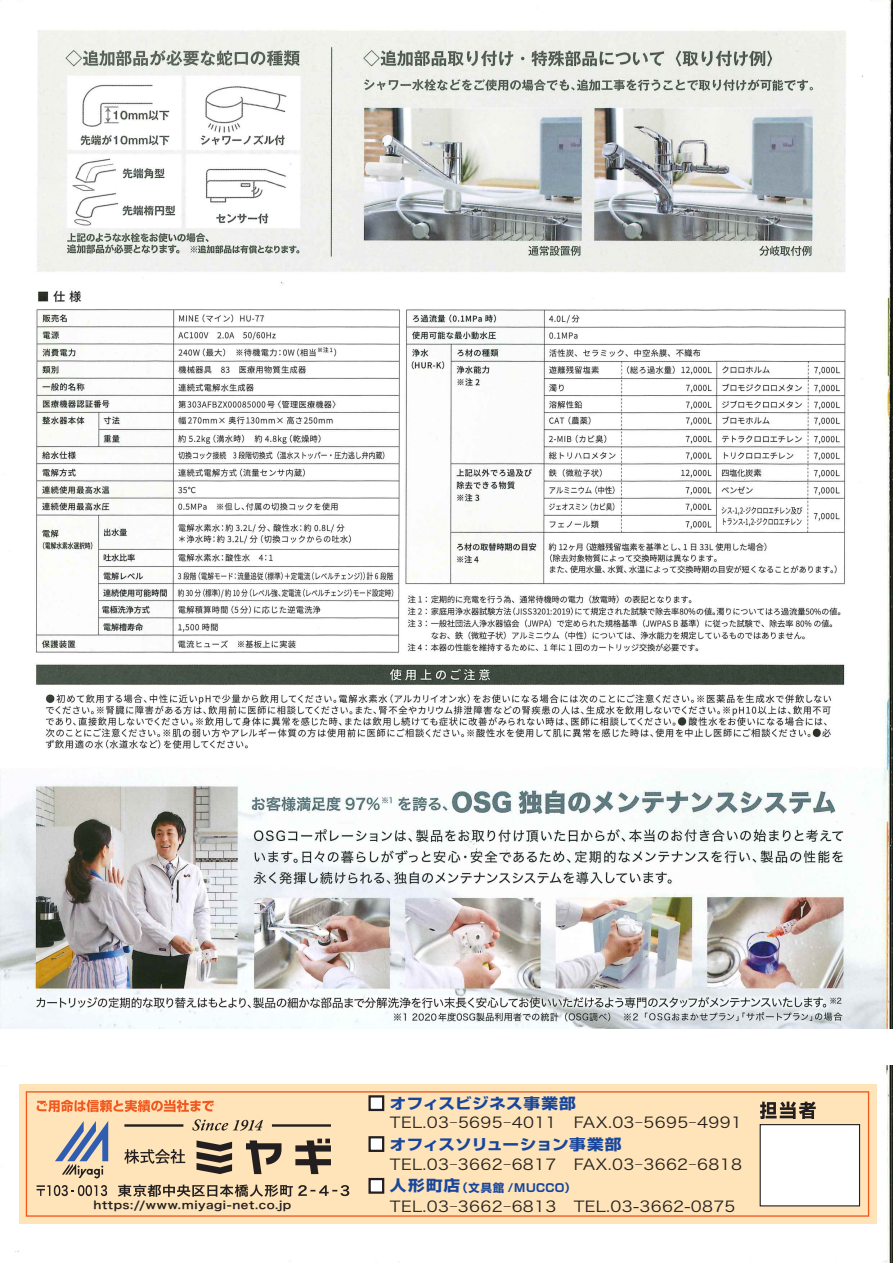
<style>
.page{position:relative;width:893px;height:1263px;background:#fff}
.page>*{position:absolute;margin:0;border:0;box-sizing:border-box;transform-origin:0 0}
.t1{font:14.85px "Hira Kaku Pro N W3";letter-spacing:.02em;color:#231f20;scale:1.12 1}
.t2{font:700 14.85px "Shin Go Pro";letter-spacing:-.015em;color:#18469d;scale:1.12 1}
.t3{font:700 14.85px "Shin Go Pro";letter-spacing:.01em;color:#18469d;scale:1.12 1}
.t4{font:700 11.1px "Shin Go Pro";letter-spacing:.045em;color:#18469d}
.t5{font:10.8px "Hira Kaku Pro W6";letter-spacing:.04em;color:#231f20;scale:1.11 1}
.s1{font-size:14.85px}
</style>
<div class="page">
<img style="left:0;top:0;width:893px;height:1263px">
<div style="left:0;top:1029px;width:893px;height:36px;background:#fff"></div>
<div style="left:9px;top:1047px;width:870px;height:201px;background:#fff"></div>
<div style="left:19px;top:1084px;width:857px;height:140px;background:#fee4b8"></div>
<div style="left:26px;top:1091px;width:843px;height:126px;border:1px solid #f15921"></div>
<svg style="left:760px;top:1101px;width:56px;height:18px"></svg>
<div style="left:370px;top:1137px;width:13px;height:14px;background:#fff"></div>
<div style="left:368px;top:1136px;width:16px;height:16px;border:2px solid #231f20"></div>
<div style="left:370px;top:1096px;width:13px;height:14px;background:#fff"></div>
<div style="left:368px;top:1095px;width:16px;height:16px;border:2px solid #231f20"></div>
<svg style="left:37px;top:1100px;width:177px;height:12px"></svg>
<div style="left:370px;top:1179px;width:13px;height:13px;background:#fff"></div>
<div style="left:368px;top:1178px;width:16px;height:16px;border:2px solid #231f20"></div>
<svg style="left:118px;top:1184px;width:231px;height:13px"></svg>
<svg style="left:37px;top:1185px;width:70px;height:11px"></svg>
<div style="left:760px;top:1125px;width:99px;height:81px;background:#fff"></div>
<div style="left:759px;top:1124px;width:101px;height:82px;border:1px solid #231f20"></div>
<svg style="left:124px;top:1119px;width:207px;height:12px"></svg>
<svg style="left:196px;top:1140px;width:36px;height:34px"></svg>
<svg style="left:295px;top:1139px;width:36px;height:35px"></svg>
<svg style="left:246px;top:1140px;width:35px;height:34px"></svg>
<svg style="left:124px;top:1149px;width:61px;height:15px"></svg>
<svg style="left:55px;top:1121px;width:53px;height:57px"></svg>
<p class="t5" style="left:93px;top:1195px;width:180px">https://www.miyagi-net.co.jp</p>
<p class="t3" style="left:390px;top:1091px;width:167px">オフィスビジネス事業部</p>
<p class="t1" style="left:390px;top:1109px;width:316px">TEL.03‒5695‒4011　FAX.03‒5695‒4991</p>
<p class="t2" style="left:390px;top:1132px;width:208px">オフィスソリューション事業部</p>
<p class="t4" style="left:390px;top:1179px;width:187px"><span class="s1">人形町店</span>（文具館 /MUCCO）</p>
<p class="t1" style="left:390px;top:1151px;width:316px">TEL.03‒3662‒6817　FAX.03‒3662‒6818</p>
<p class="t1" style="left:390px;top:1193px;width:310px">TEL.03‒3662‒6813　TEL.03-3662-0875</p>
</div>
